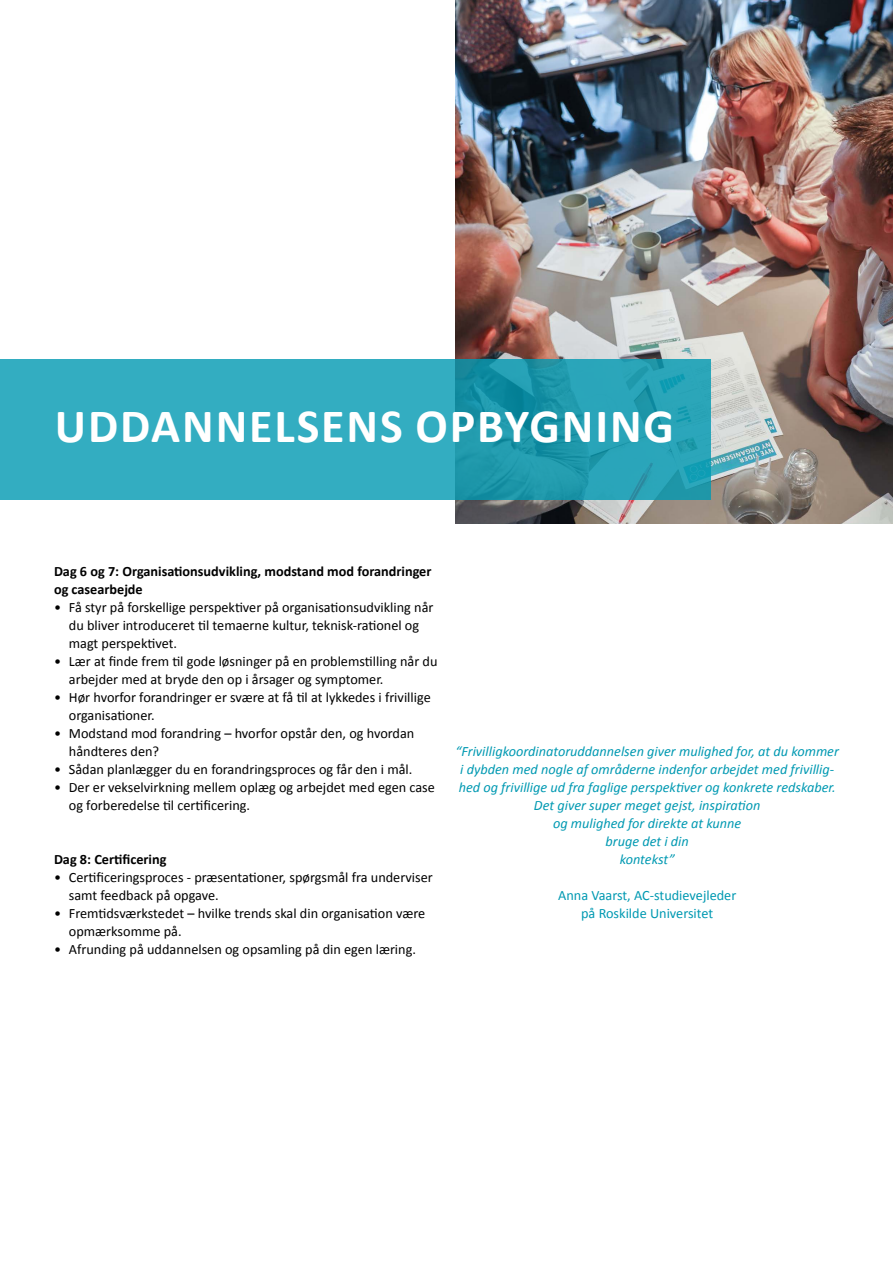
<style>
.page{position:relative;width:893px;height:1263px;background:#fff}
.page>*{position:absolute;margin:0;border:0;box-sizing:border-box;transform-origin:0 0}
.t1{font:700 48px "Calibri";letter-spacing:.04em;color:#fff}
.t2{font:14.25px/18px "Calibri";color:#000}
.t3{font:italic 14.25px/18px "Calibri";color:#0099b2;text-align:center}
.t4{font:700 14.25px/18px "Calibri";color:#000}
.t5{font:14.25px/18px "Calibri";color:#0099b2;text-align:center}
</style>
<div class="page">
<img style="left:455px;top:0;width:438px;height:523px">
<svg style="left:0;top:359px;width:711px;height:141px;fill:#33adc1"></svg>
<h1 class="t1" style="left:55px;top:392px;width:621px">UDDANNELSENS OPBYGNING</h1>
<p class="t4" style="left:54px;top:562px;width:379px">Dag 6 og 7: Organisationsudvikling, modstand mod forandringer og casearbejde</p>
<p class="t2" style="left:69px;top:598px;width:366px;text-indent:-15px">• Få styr på forskellige perspektiver på organisationsudvikling når du bliver introduceret til temaerne kultur, teknisk-rationel og magt perspektivet.</p>
<p class="t2" style="left:69px;top:652px;width:370px;text-indent:-15px">• Lær at finde frem til gode løsninger på en problemstilling når du arbejder med at bryde den op i årsager og symptomer.</p>
<p class="t2" style="left:69px;top:688px;width:363px;text-indent:-15px">• Hør hvorfor forandringer er svære at få til at lykkedes i frivillige organisationer.</p>
<p class="t2" style="left:69px;top:724px;width:347px;text-indent:-15px">• Modstand mod forandring – hvorfor opstår den, og hvordan håndteres den?</p>
<p class="t2" style="left:54px;top:760px;width:360px">• Sådan planlægger du en forandringsproces og får den i mål.</p>
<p class="t2" style="left:69px;top:778px;width:368px;text-indent:-15px">• Der er vekselvirkning mellem oplæg og arbejdet med egen case og forberedelse til certificering.</p>
<p class="t4" style="left:54px;top:850px;width:114px">Dag 8: Certificering</p>
<p class="t2" style="left:69px;top:868px;width:365px;text-indent:-15px">• Certificeringsproces - præsentationer, spørgsmål fra underviser samt feedback på opgave.</p>
<p class="t2" style="left:69px;top:904px;width:358px;text-indent:-15px">• Fremtidsværkstedet – hvilke trends skal din organisation være opmærksomme på.</p>
<p class="t2" style="left:54px;top:940px;width:364px">• Afrunding på uddannelsen og opsamling på din egen læring.</p>
<p class="t3" style="left:455px;top:741px;width:385px">“Frivilligkoordinatoruddannelsen giver mulighed for, at du kommer i dybden med nogle af områderne indenfor arbejdet med frivillig&shy;hed og frivillige ud fra faglige perspektiver og konkrete redskaber.<br>Det giver super meget gejst, inspiration<br>og mulighed for direkte at kunne<br>bruge det i din<br>kontekst”</p>
<p class="t5" style="left:558px;top:886px;width:180px">Anna Vaarst, AC-studievejleder på Roskilde Universitet</p>
</div>
